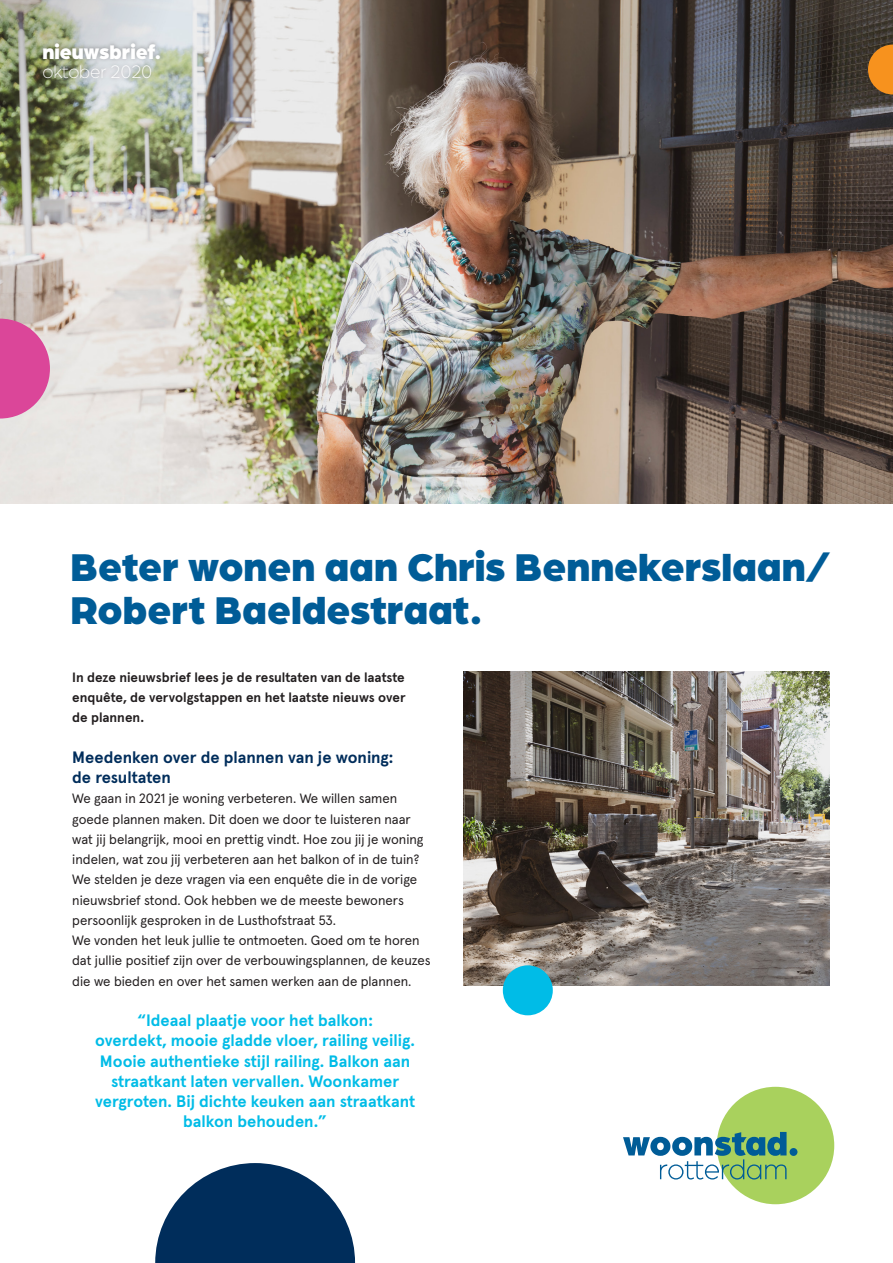
<style>
.page{position:relative;width:893px;height:1263px;background:#fff}
.page>*{position:absolute;margin:0;border:0;box-sizing:border-box;transform-origin:0 0}
.t1{font:900 41.25px/43.5px "Arboria";color:#005c97}
.t2{font:900 20.7px "Arboria";color:#fff}
.t3{font:300 19.2px "Arboria";letter-spacing:-.01em;color:#fff}
.t4{font:700 16.5px/20.2px "Apercu Pro";color:#00bce7;text-align:center}
.t5{font:700 16.5px/20.2px "Apercu Pro";color:#002d5b}
.t6{font:13.5px/20.2px "Apercu Pro";color:#231f20}
.t7{font:700 13.5px/20.2px "Apercu Pro";color:#231f20;text-align:justify}
</style>
<div class="page">
<img style="left:0;top:0;width:893px;height:504px">
<div style="left:717px;top:1087px;width:117px;height:117px;background:#a9d15d;border-radius:50%"></div>
<div style="left:789px;top:1148px;width:8px;height:8px;background:#005c97;border-radius:50%"></div>
<svg style="left:623px;top:1132px;width:163px;height:47px"></svg>
<svg style="left:0;top:319px;width:50px;height:100px;background:#dc66a5"></svg>
<svg style="left:868px;top:45px;width:25px;height:50px"></svg>
<svg style="left:0;top:0;width:180px;height:164px;background:#a0a88d"></svg>
<svg style="left:155px;top:1163px;width:200px;height:100px"></svg>
<img style="left:463px;top:672px;width:366px;height:314px">
<div style="left:39px;top:39px;width:125px;height:44px;background:#231f20;opacity:.35"></div>
<div style="left:503px;top:965px;width:50px;height:50px;background:#00bce7;border-radius:50%"></div>
<h2 class="t2" style="left:43px;top:37px;width:120px">nieuwsbrief.</h2>
<h3 class="t3" style="left:43px;top:60px;width:111px">oktober 2020</h3>
<h1 class="t1" style="left:70px;top:542px;width:761px">Beter wonen aan Chris Bennekerslaan/<br>Robert Baeldestraat.</h1>
<p class="t7" style="left:72px;top:666px;width:335px">In deze nieuwsbrief lees je de resultaten van de laatste enquête, de vervolgstappen en het laatste nieuws over de plannen.</p>
<p class="t5" style="left:72px;top:746px;width:323px">Meedenken over de plannen van je woning: de resultaten</p>
<p class="t6" style="left:72px;top:787px;width:360px">We gaan in 2021 je woning verbeteren. We willen samen goede plannen maken. Dit doen we door te luisteren naar wat jij belangrijk, mooi en prettig vindt. Hoe zou jij je woning indelen, wat zou jij verbeteren aan het balkon of in de tuin?<br>We stelden je deze vragen via een enquête die in de vorige nieuwsbrief stond. Ook hebben we de meeste bewoners persoonlijk gesproken in de Lusthofstraat 53.<br>We vonden het leuk jullie te ontmoeten. Goed om te horen dat jullie positief zijn over de verbouwingsplannen, de keuzes die we bieden en over het samen werken aan de plannen.</p>
<p class="t4" style="left:95px;top:1009px;width:322px">“Ideaal plaatje voor het balkon:<br>overdekt, mooie gladde vloer, railing veilig.<br>Mooie authentieke stijl railing. Balkon aan straatkant laten vervallen. Woonkamer vergroten. Bij dichte keuken aan straatkant balkon behouden.”</p>
</div>
